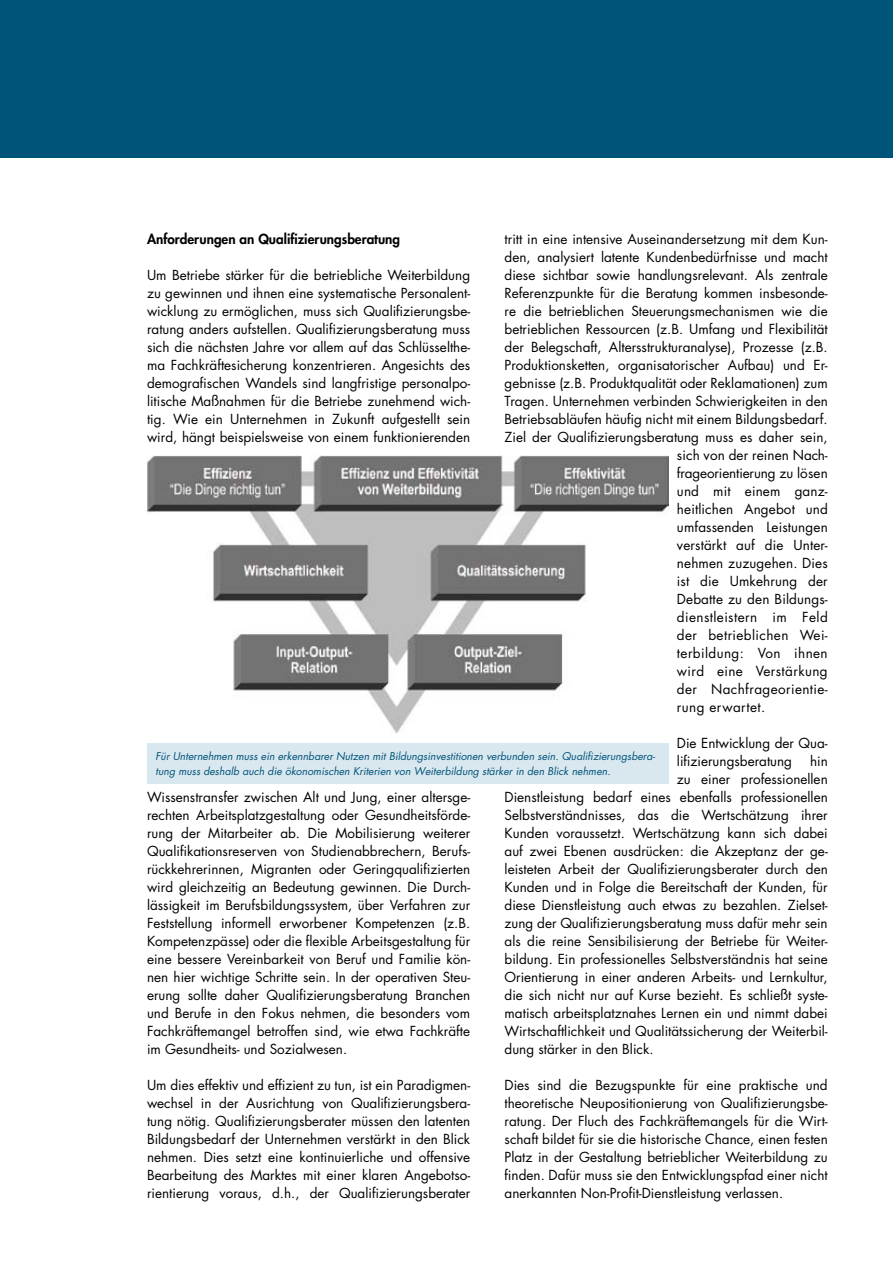
<style>
.page{position:relative;width:893px;height:1263px;background:#fff}
.page>*{position:absolute;margin:0;border:0;box-sizing:border-box;transform-origin:0 0}
.t1{font:13.5px/18px "Futura";color:#000;text-align:justify}
.t2{font:13.5px "Futura";letter-spacing:.03em;color:#000}
.t3{font:800 13.5px "Futura";color:#000}
.t4{font:italic 10.5px/15px "Futura";color:#00547a}
</style>
<div class="page">
<div style="left:0;top:0;width:893px;height:157px;background:#00547a"></div>
<img style="left:147px;top:455px;width:521px;height:278px">
<div style="left:147px;top:743px;width:521px;height:41px;background:#d9e7ef"></div>
<p class="t3" style="left:147px;top:230px;width:255px">Anforderungen an Qualifizierungsberatung</p>
<p class="t1" style="left:147px;top:266px;width:325px">Um Betriebe stärker für die betriebliche Weiterbildung zu gewinnen und ihnen eine systematische Personalent&shy;wicklung zu ermöglichen, muss sich Qualifizierungsbe&shy;ratung anders aufstellen. Qualifizierungsberatung muss sich die nächsten Jahre vor allem auf das Schlüsselthe&shy;ma Fachkräftesicherung konzentrieren. Angesichts des demografischen Wandels sind langfristige personalpo&shy;litische Maßnahmen für die Betriebe zunehmend wich&shy;tig. Wie ein Unternehmen in Zukunft aufgestellt sein wird, hängt beispielsweise von einem funktionierenden</p>
<p class="t1" style="left:505px;top:230px;width:325px">tritt in eine intensive Auseinandersetzung mit dem Kun-</p>
<p class="t1" style="left:505px;top:248px;width:325px">den, analysiert latente Kundenbedürfnisse und macht</p>
<p class="t1" style="left:505px;top:265px;width:325px">diese sichtbar sowie handlungsrelevant. Als zentrale</p>
<p class="t1" style="left:505px;top:283px;width:325px">Referenzpunkte für die Beratung kommen insbesonde-</p>
<p class="t1" style="left:505px;top:301px;width:325px">re die betrieblichen Steuerungsmechanismen wie die</p>
<p class="t1" style="left:505px;top:319px;width:325px">betrieblichen Ressourcen (z.B. Umfang und Flexibilität</p>
<p class="t1" style="left:505px;top:337px;width:325px">der Belegschaft, Altersstrukturanalyse), Prozesse (z.B.</p>
<p class="t1" style="left:505px;top:355px;width:325px">Produktionsketten, organisatorischer Aufbau) und Er-</p>
<p class="t1" style="left:505px;top:373px;width:325px">gebnisse (z.B. Produktqualität oder Reklamationen) zum</p>
<p class="t1" style="left:505px;top:391px;width:325px">Tragen. Unternehmen verbinden Schwierigkeiten in den</p>
<p class="t1" style="left:505px;top:409px;width:325px">Betriebsabläufen häufig nicht mit einem Bildungsbedarf.</p>
<p class="t1" style="left:505px;top:427px;width:325px">Ziel der Qualifizierungsberatung muss es daher sein,</p>
<p class="t1" style="left:677px;top:445px;width:152px">sich von der reinen Nach-</p>
<p class="t1" style="left:677px;top:463px;width:152px">frageorientierung zu lösen</p>
<p class="t1" style="left:677px;top:481px;width:152px">und mit einem ganz-</p>
<p class="t1" style="left:677px;top:499px;width:152px">heitlichen Angebot und</p>
<p class="t1" style="left:677px;top:517px;width:152px">umfassenden Leistungen</p>
<p class="t1" style="left:677px;top:535px;width:152px">verstärkt auf die Unter-</p>
<p class="t1" style="left:677px;top:553px;width:152px">nehmen zuzugehen. Dies</p>
<p class="t1" style="left:677px;top:571px;width:152px">ist die Umkehrung der</p>
<p class="t1" style="left:677px;top:589px;width:152px">Debatte zu den Bildungs-</p>
<p class="t2" style="left:677px;top:607px;width:152px">dienstleistern im Feld</p>
<p class="t2" style="left:677px;top:625px;width:152px">der betrieblichen Wei-</p>
<p class="t2" style="left:677px;top:643px;width:152px">terbildung: Von ihnen</p>
<p class="t2" style="left:677px;top:661px;width:152px">wird eine Verstärkung</p>
<p class="t2" style="left:677px;top:679px;width:152px">der Nachfrageorientie-</p>
<p class="t2" style="left:677px;top:697px;width:90px">rung erwartet.</p>
<p class="t1" style="left:677px;top:733px;width:152px">Die Entwicklung der Qua&shy;lifizierungsberatung</p>
<p class="t4" style="left:156px;top:749px;width:501px">Für Unternehmen muss ein erkennbarer Nutzen mit Bildungsinvestitionen verbunden sein. Qualifizierungsbera&shy;tung muss deshalb auch die ökonomischen Kriterien von Weiterbildung stärker in den Blick nehmen.</p>
<p class="t1" style="left:810px;top:751px;width:19px">hin</p>
<p class="t1" style="left:677px;top:769px;width:152px">zu einer professionellen</p>
<p class="t1" style="left:505px;top:787px;width:325px">Dienstleistung bedarf eines ebenfalls professionellen</p>
<p class="t1" style="left:505px;top:805px;width:325px">Selbstverständnisses, das die Wertschätzung ihrer</p>
<p class="t1" style="left:505px;top:823px;width:325px">Kunden voraussetzt. Wertschätzung kann sich dabei</p>
<p class="t1" style="left:505px;top:841px;width:325px">auf zwei Ebenen ausdrücken: die Akzeptanz der ge-</p>
<p class="t1" style="left:505px;top:859px;width:325px">leisteten Arbeit der Qualifizierungsberater durch den</p>
<p class="t1" style="left:505px;top:877px;width:325px">Kunden und in Folge die Bereitschaft der Kunden, für</p>
<p class="t1" style="left:505px;top:895px;width:325px">diese Dienstleistung auch etwas zu bezahlen. Zielset-</p>
<p class="t1" style="left:505px;top:913px;width:325px">zung der Qualifizierungsberatung muss dafür mehr sein</p>
<p class="t1" style="left:505px;top:931px;width:325px">als die reine Sensibilisierung der Betriebe für Weiter-</p>
<p class="t1" style="left:505px;top:949px;width:325px">bildung. Ein professionelles Selbstverständnis hat seine</p>
<p class="t1" style="left:505px;top:967px;width:325px">Orientierung in einer anderen Arbeits- und Lernkultur,</p>
<p class="t1" style="left:505px;top:985px;width:325px">die sich nicht nur auf Kurse bezieht. Es schließt syste-</p>
<p class="t1" style="left:505px;top:1003px;width:325px">matisch arbeitsplatznahes Lernen ein und nimmt dabei</p>
<p class="t1" style="left:505px;top:1021px;width:325px">Wirtschaftlichkeit und Qualitätssicherung der Weiterbil-</p>
<p class="t1" style="left:505px;top:1039px;width:150px">dung stärker in den Blick.</p>
<p class="t1" style="left:505px;top:1075px;width:325px">Dies sind die Bezugspunkte für eine praktische und theoretische Neupositionierung von Qualifizierungsbe&shy;ratung. Der Fluch des Fachkräftemangels für die Wirt&shy;schaft bildet für sie die historische Chance, einen festen Platz in der Gestaltung betrieblicher Weiterbildung zu finden. Dafür muss sie den Entwicklungspfad einer nicht anerkannten Non-Profit-Dienstleistung verlassen.</p>
<p class="t1" style="left:147px;top:788px;width:325px">Wissenstransfer zwischen Alt und Jung, einer altersge&shy;rechten Arbeitsplatzgestaltung oder Gesundheitsförde&shy;rung der Mitarbeiter ab. Die Mobilisierung weiterer Qualifikationsreserven von Studienabbrechern, Berufs&shy;rückkehrerinnen, Migranten oder Geringqualifizierten wird gleichzeitig an Bedeutung gewinnen. Die Durch&shy;lässigkeit im Berufsbildungssystem, über Verfahren zur Feststellung informell erworbener Kompetenzen (z.B.<br>Kompetenzpässe) oder die flexible Arbeitsgestaltung für eine bessere Vereinbarkeit von Beruf und Familie kön&shy;nen hier wichtige Schritte sein. In der operativen Steu&shy;erung sollte daher Qualifizierungsberatung Branchen und Berufe in den Fokus nehmen, die besonders vom Fachkräftemangel betroffen sind, wie etwa Fachkräfte im Gesundheits- und Sozialwesen.</p>
<p class="t1" style="left:147px;top:1076px;width:325px">Um dies effektiv und effizient zu tun, ist ein Paradigmen&shy;wechsel in der Ausrichtung von Qualifizierungsbera&shy;tung nötig. Qualifizierungsberater müssen den latenten Bildungsbedarf der Unternehmen verstärkt in den Blick nehmen. Dies setzt eine kontinuierliche und offensive Bearbeitung des Marktes mit einer klaren Angebotso&shy;rientierung voraus, d.h., der Qualifizierungsberater</p>
</div>
